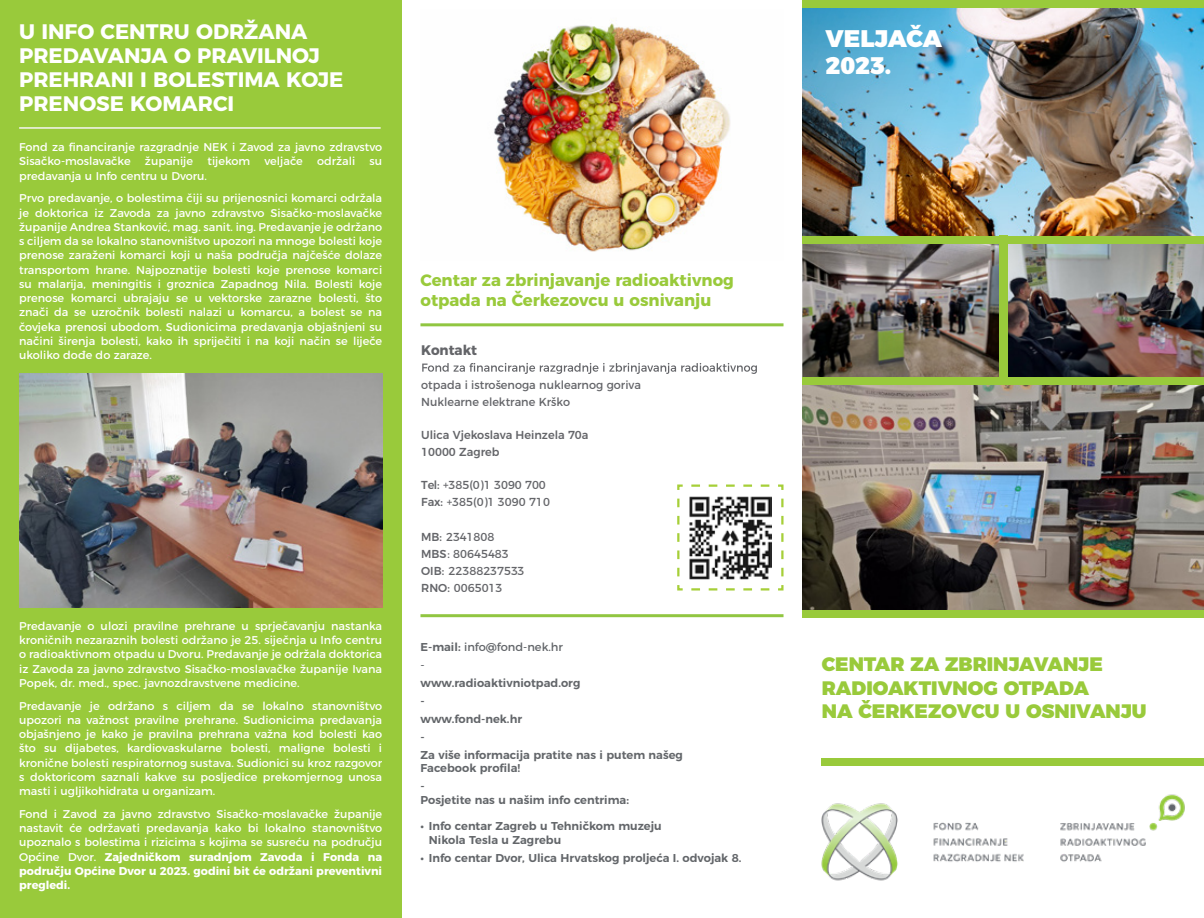
<style>
.page{position:relative;width:1204px;height:918px;background:#fff}
.page>*{position:absolute;margin:0;border:0;box-sizing:border-box;transform-origin:0 0}
.t1{font:900 24px "Montserrat";color:#fff}
.t2{font:700 21px/24px "Montserrat";color:#fff}
.t3{font:900 19.5px/23.4px "Montserrat";color:#99ca3b}
.t4{font:700 16.5px/19.8px "Montserrat";color:#99ca3b}
.t5{font:700 13.95px "Montserrat";color:#646569}
.t6{font:11.55px/17px "Montserrat";color:#646569}
.t7{font:500 11.55px/17px "Montserrat";color:#646569}
.t8{font:600 11.4px/13.6px "Montserrat";color:#63666a}
.t9{font:11.4px "Montserrat";color:#63666a}
.t10{font:11.25px/14.2px "Montserrat";color:#fff;text-align:justify}
.s1{font-weight:700}
.s2{font-weight:500}
.s3{font-weight:600}
</style>
<div class="page">
<img style="left:802px;top:8px;width:401px;height:228px">
<img style="left:802px;top:244px;width:401px;height:366px">
<div style="left:821px;top:758px;width:382px;height:7px;background:#99ca3b"></div>
<img style="left:821px;top:794px;width:363px;height:87px">
<svg style="left:422px;top:363px;width:335px;height:11px"></svg>
<svg style="left:677px;top:484px;width:107px;height:107px"></svg>
<div style="left:0;top:0;width:401px;height:918px;background:#99ca3b"></div>
<hr style="left:19px;top:127px;width:361px;height:2px;background:#f5f5f2">
<div style="left:802px;top:610px;width:401px;height:8px;background:#99ca3b"></div>
<div style="left:999px;top:236px;width:8px;height:144px;background:#99ca3b"></div>
<div style="left:802px;top:377px;width:401px;height:7px;background:#99ca3b"></div>
<hr style="left:420px;top:614px;width:363px;height:3px;background:#91c641">
<hr style="left:420px;top:323px;width:363px;height:3px;background:#91c641">
<div style="left:802px;top:0;width:401px;height:8px;background:#99ca3b"></div>
<div style="left:802px;top:236px;width:401px;height:8px;background:#99ca3b"></div>
<img style="left:19px;top:373px;width:363px;height:234px">
<img style="left:494px;top:23px;width:236px;height:229px">
<p class="t2" style="left:19px;top:18px;width:325px">U INFO CENTRU ODRŽANA<br>PREDAVANJA O PRAVILNOJ<br>PREHRANI I BOLESTIMA KOJE<br>PRENOSE KOMARCI</p>
<p class="t10" style="left:19px;top:139px;width:364px">Fond za financiranje razgradnje NEK i Zavod za javno zdravstvo<br>Sisačko-moslavačke</p>
<p class="t10" style="left:145px;top:153px;width:50px">županije</p>
<p class="t10" style="left:207px;top:153px;width:44px">tijekom</p>
<p class="t10" style="left:264px;top:153px;width:40px">veljače</p>
<p class="t10" style="left:317px;top:153px;width:40px">održali</p>
<p class="t10" style="left:369px;top:153px;width:14px">su</p>
<p class="t10" style="left:19px;top:168px;width:189px">predavanja u Info centru u Dvoru.</p>
<p class="t10" style="left:19px;top:190px;width:364px">Prvo predavanje, o bolestima čiji su prijenosnici komarci održala je doktorica iz Zavoda za javno zdravstvo Sisačko-moslavačke županije Andrea Stanković, mag. sanit. ing. Predavanje je održano s ciljem da se lokalno stanovništvo upozori na mnoge bolesti koje prenose zaraženi komarci koji u naša područja najčešće dolaze transportom hrane. Najpoznatije bolesti koje prenose komarci su malarija, meningitis i groznica Zapadnog Nila. Bolesti koje prenose komarci ubrajaju se u vektorske zarazne bolesti, što znači da se uzročnik bolesti nalazi u komarcu, a bolest se na čovjeka prenosi ubodom. Sudionicima predavanja objašnjeni su načini širenja bolesti, kako ih spriječiti i na koji način se liječe ukoliko dođe do zaraze.</p>
<p class="t10" style="left:19px;top:618px;width:364px">Predavanje o ulozi pravilne prehrane u sprječavanju nastanka kroničnih nezaraznih bolesti održano je 25. siječnja u Info centru o radioaktivnom otpadu u Dvoru. Predavanje je održala doktorica iz Zavoda za javno zdravstvo Sisačko-moslavačke županije Ivana Popek, dr. med., spec. javnozdravstvene medicine.</p>
<p class="t10" style="left:19px;top:698px;width:364px">Predavanje je održano s ciljem da se lokalno stanovništvo upozori na važnost pravilne prehrane. Sudionicima predavanja objašnjeno je kako je pravilna prehrana važna kod bolesti kao što su dijabetes, kardiovaskularne bolesti, maligne bolesti i kronične bolesti respiratornog sustava. Sudionici su kroz razgovor s doktoricom saznali kakve su posljedice prekomjernog unosa masti i ugljikohidrata u organizam.</p>
<p class="t10" style="left:19px;top:806px;width:364px">Fond i Zavod za javno zdravstvo Sisačko-moslavačke županije nastavit će održavati predavanja kako bi lokalno stanovništvo upoznalo s bolestima i rizicima s kojima se susreću na području Općine Dvor. <span class="s1">Zajedničkom suradnjom Zavoda i Fonda na području Općine Dvor u 2023. godini bit će održani preventivni pregledi.</span></p>
<p class="t4" style="left:420px;top:269px;width:315px">Centar za zbrinjavanje radioaktivnog otpada na Čerkezovcu u osnivanju</p>
<p class="t5" style="left:421px;top:338px;width:57px">Kontakt</p>
<p class="t6" style="left:421px;top:375px;width:221px">otpada i istrošenoga nuklearnog goriva<br>Nuklearne elektrane Krško</p>
<p class="t7" style="left:421px;top:425px;width:169px">Ulica Vjekoslava Heinzela 70a<br>10000 Zagreb</p>
<p class="t6" style="left:421px;top:476px;width:130px"><span class="s2">Tel:</span> +385(0)1 3090 700<br><span class="s2">Fax:</span> +385(0)1 3090 710</p>
<p class="t6" style="left:421px;top:528px;width:105px"><span class="s2">MB:</span> 2341808<br><span class="s2">MBS</span>: 80645483<br><span class="s2">OIB:</span> 22388237533<br><span class="s2">RNO:</span> 0065013</p>
<p class="t9" style="left:420px;top:638px;width:144px"><span class="s3">E-mail:</span> info@fond-nek.hr</p>
<p class="t9" style="left:420px;top:656px;width:6px">-</p>
<p class="t8" style="left:420px;top:675px;width:161px">www.radioaktivniotpad.org</p>
<p class="t8" style="left:420px;top:693px;width:6px">-</p>
<p class="t8" style="left:420px;top:711px;width:103px">www.fond-nek.hr</p>
<p class="t8" style="left:420px;top:729px;width:6px">-</p>
<p class="t8" style="left:420px;top:747px;width:264px">Za više informacija pratite nas i putem našeg<br>Facebook profila!</p>
<p class="t8" style="left:420px;top:779px;width:6px">-</p>
<p class="t8" style="left:420px;top:792px;width:210px">Posjetite nas u našim info centrima:</p>
<p class="t8" style="left:429px;top:819px;width:234px;text-indent:-9px">• Info centar Zagreb u Tehničkom muzeju<br>Nikola Tesla u Zagrebu</p>
<p class="t8" style="left:420px;top:850px;width:322px">• Info centar Dvor, Ulica Hrvatskog proljeća I. odvojak 8.</p>
<p class="t1" style="left:825px;top:18px;width:118px">VELJAČA</p>
<p class="t1" style="left:825px;top:45px;width:67px">2023.</p>
<p class="t3" style="left:821px;top:651px;width:326px">CENTAR ZA ZBRINJAVANJE<br>RADIOAKTIVNOG OTPADA<br>NA ČERKEZOVCU U OSNIVANJU</p>
</div>
